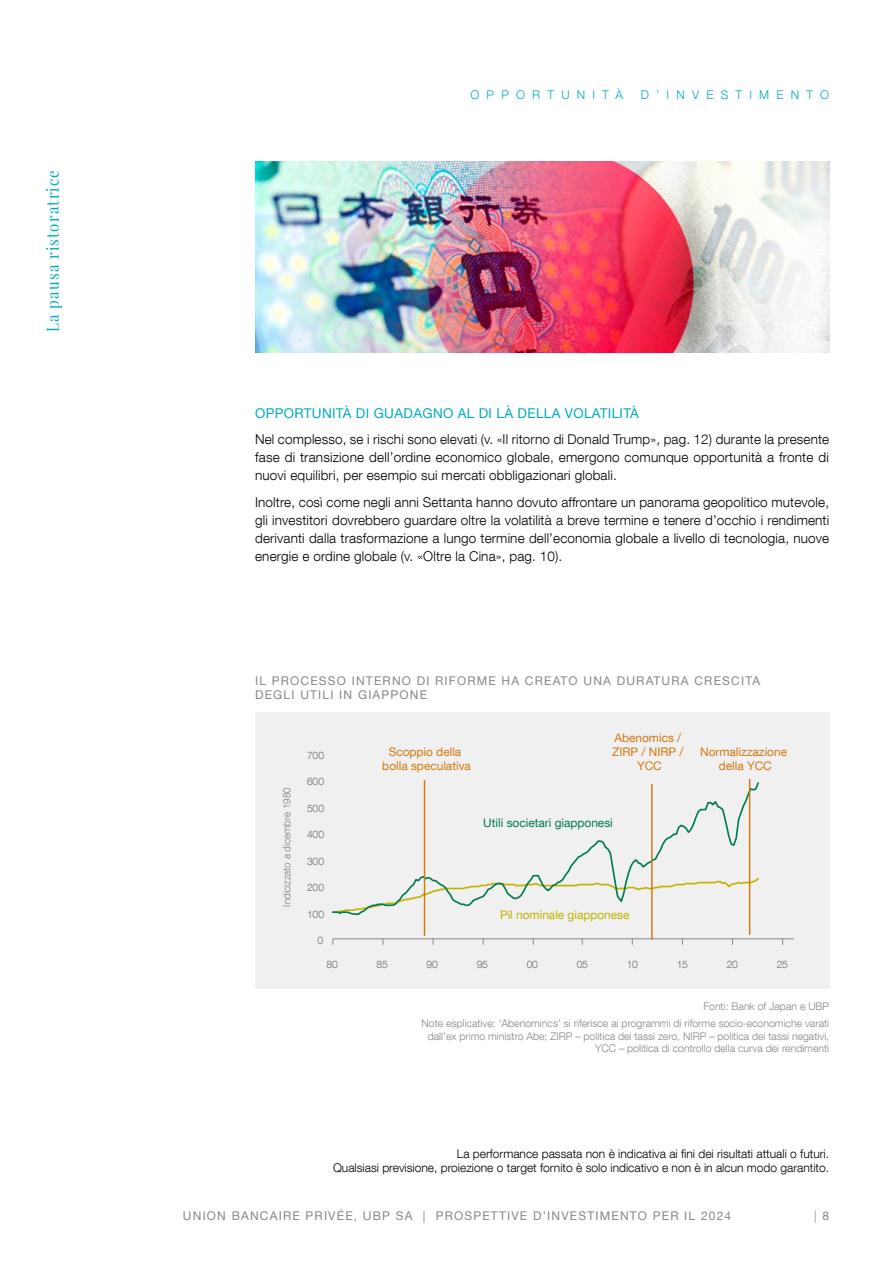
<style>
.page{position:relative;width:893px;height:1263px;background:#fff}
.page>*{position:absolute;margin:0;border:0;box-sizing:border-box;transform-origin:0 0}
.t1{font:16.5px "Playfair Display";letter-spacing:.075em;color:#00acbb;scale:.91 1}
.t2{font:300 13.5px/18px "Helvetica Neue LT Com";letter-spacing:.01em;color:#000;text-align:justify}
.t3{font:13.5px "Helvetica Neue LT Com";letter-spacing:.025em;color:#00acbb}
.t4{font:300 12px/14.4px "Helvetica Neue LT Com";color:#000;text-align:right}
.t5{font:12px/14.4px "Helvetica Neue LT Com";letter-spacing:.1em;color:#878787}
.t6{font:300 12px "Helvetica Neue LT Com";letter-spacing:.6em;color:#00acbb}
.t7{font:300 12px "Helvetica Neue LT Com";color:#878787}
.t8{font:11.85px/14.2px "Helvetica Neue LT Com";color:#d57810;text-align:center}
.t9{font:11.85px "Helvetica Neue LT Com";color:#007b54}
.t10{font:11.85px "Helvetica Neue LT Com";color:#c4b200}
.t11{font:300 10.5px/16.8px "Helvetica Neue LT Com";color:#878787;text-align:right}
.t12{font:300 10.35px "Helvetica Neue LT Com";letter-spacing:-.035em;color:#706f6f}
.t13{font:300 10.35px "Helvetica Neue LT Com";color:#808181;scale:.95 1}
.s1{font-weight:400}
</style>
<div class="page">
<div style="left:255px;top:712px;width:574px;height:276px;background:#f0f0f0"></div>
<hr style="left:333px;top:938px;width:461px;height:1px;background:#878787">
<svg style="left:332px;top:781px;width:427px;height:135px"></svg>
<hr style="left:424px;top:780px;width:1px;height:156px;background:#d57810">
<hr style="left:651px;top:784px;width:2px;height:156px;background:#d57810">
<hr style="left:749px;top:779px;width:1px;height:156px;background:#d57810">
<img style="left:255px;top:162px;width:574px;height:191px">
<p class="t1" style="left:40px;top:332px;width:179px;rotate:-90deg">La pausa ristoratrice</p>
<p class="t6" style="left:470px;top:87px;width:154px">OPPORTUNITÀ</p>
<p class="t6" style="left:641px;top:87px;width:190px">D’INVESTIMENTO</p>
<p class="t3" style="left:255px;top:405px;width:385px">OPPORTUNITÀ DI GUADAGNO AL DI LÀ DELLA VOLATILITÀ</p>
<p class="t2" style="left:255px;top:430px;width:576px">Nel complesso, se i rischi sono elevati (v. «Il ritorno di Donald Trump», pag. 12) durante la presente fase di transizione dell’ordine economico globale, emergono comunque opportunità a fronte di nuovi equilibri, per esempio sui mercati obbligazionari globali.</p>
<p class="t2" style="left:255px;top:493px;width:576px">Inoltre, così come negli anni Settanta hanno dovuto affrontare un panorama geopolitico mutevole, gli investitori dovrebbero guardare oltre la volatilità a breve termine e tenere d’occhio i rendimenti derivanti dalla trasformazione a lungo termine dell’economia globale a livello di tecnologia, nuove energie e ordine globale (v. «Oltre la Cina», pag. 10).</p>
<p class="t5" style="left:255px;top:673px;width:506px">IL PROCESSO INTERNO DI RIFORME HA CREATO UNA DURATURA CRESCITA<br>DEGLI UTILI IN GIAPPONE</p>
<p class="t13" style="left:280px;top:906px;width:127px;rotate:-90deg">Indicizzato a dicembre 1980</p>
<p class="t12" style="left:307px;top:749px;width:19px">700</p>
<p class="t12" style="left:307px;top:775px;width:19px">600</p>
<p class="t12" style="left:307px;top:802px;width:19px">500</p>
<p class="t12" style="left:307px;top:828px;width:19px">400</p>
<p class="t12" style="left:307px;top:855px;width:19px">300</p>
<p class="t12" style="left:307px;top:881px;width:19px">200</p>
<p class="t12" style="left:307px;top:908px;width:19px">100</p>
<p class="t12" style="left:318px;top:934px;width:7px">0</p>
<p class="t8" style="left:382px;top:744px;width:90px">Scoppio della bolla speculativa</p>
<p class="t8" style="left:612px;top:730px;width:73px">Abenomics /<br>ZIRP / NIRP /<br>YCC</p>
<p class="t8" style="left:700px;top:744px;width:88px">Normalizzazione della YCC</p>
<p class="t9" style="left:483px;top:815px;width:131px">Utili societari giapponesi</p>
<p class="t10" style="left:500px;top:907px;width:131px">Pil nominale giapponese</p>
<p class="t12" style="left:327px;top:958px;width:13px">80</p>
<p class="t12" style="left:377px;top:958px;width:13px">85</p>
<p class="t12" style="left:427px;top:958px;width:13px">90</p>
<p class="t12" style="left:477px;top:958px;width:13px">95</p>
<p class="t12" style="left:527px;top:958px;width:13px">00</p>
<p class="t12" style="left:577px;top:958px;width:13px">05</p>
<p class="t12" style="left:627px;top:958px;width:13px">10</p>
<p class="t12" style="left:677px;top:958px;width:13px">15</p>
<p class="t12" style="left:727px;top:958px;width:13px">20</p>
<p class="t12" style="left:777px;top:958px;width:13px">25</p>
<p class="t11" style="left:421px;top:998px;width:409px">Fonti: Bank of Japan e UBP<br>Note esplicative: ‘Abenomincs’ si riferisce ai programmi di riforme socio-economiche varati</p>
<p class="t11" style="left:428px;top:1029px;width:403px;line-height:12.6px">dall’ex primo ministro Abe; ZIRP – politica dei tassi zero, NIRP – politica dei tassi negativi,<br>YCC – politica di controllo della curva dei rendimenti</p>
<p class="t4" style="left:333px;top:1146px;width:498px">La performance passata non è indicativa ai fini dei risultati attuali o futuri.<br>Qualsiasi previsione, proiezione o target fornito è solo indicativo e non è in alcun modo garantito.</p>
<p class="t5" style="left:183px;top:1209px;width:550px">UNION BANCAIRE PRIVÉE, UBP SA | PROSPETTIVE D’INVESTIMENTO PER IL 2024</p>
<p class="t7" style="left:814px;top:1209px;width:17px">| <span class="s1">8</span></p>
</div>
